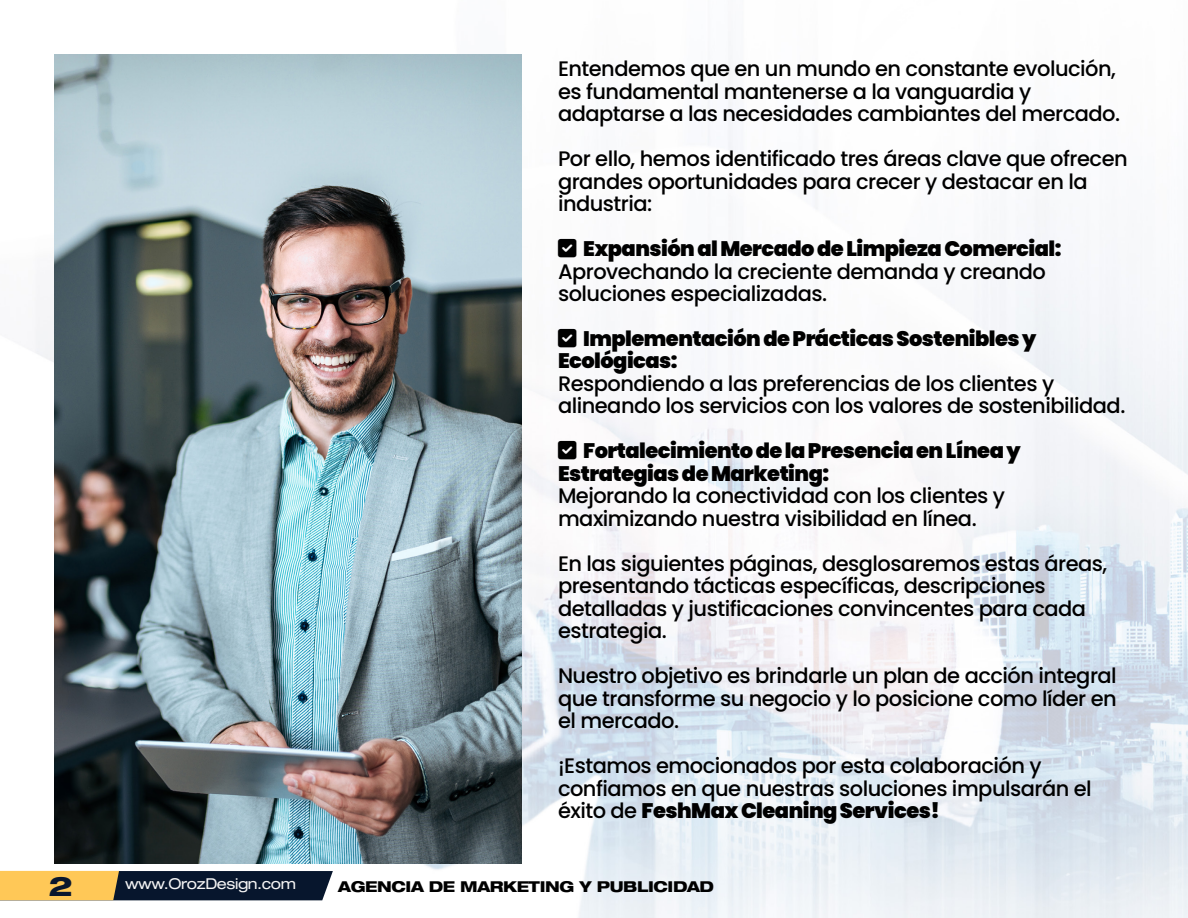
<style>
.page{position:relative;width:1188px;height:918px;background:#fff}
.page>*{position:absolute;margin:0;border:0;box-sizing:border-box;transform-origin:0 0}
.t1{font:800 expanded 27px "Helvetica Neue";color:#0a172e}
.t2{font:500 21px/22.5px "Poppins";letter-spacing:-.025em;color:#000}
.t3{font:900 21px/22.5px "Poppins";letter-spacing:-.025em;color:#000}
.t4{font:800 expanded 15px "Helvetica Neue";letter-spacing:-.025em;color:#000}
.t5{font:expanded 15px "Helvetica Neue";letter-spacing:-.025em;color:#f4f4f4}
.s1{font-weight:900}
</style>
<div class="page">
<img style="left:0;top:65px;width:1188px;height:853px">
<svg style="left:0;top:871px;width:333px;height:29px;background:#61583f"></svg>
<img style="left:54px;top:54px;width:468px;height:810px">
<svg style="left:558px;top:239px;width:18px;height:18px"></svg>
<svg style="left:558px;top:329px;width:18px;height:18px"></svg>
<svg style="left:558px;top:441px;width:18px;height:19px"></svg>
<p class="t2" style="left:558px;top:58px;width:564px">Entendemos que en un mundo en constante evolución, es fundamental mantenerse a la vanguardia y adaptarse a las necesidades cambiantes del mercado.</p>
<p class="t2" style="left:558px;top:148px;width:571px">Por ello, hemos identificado tres áreas clave que ofrecen grandes oportunidades para crecer y destacar en la industria:</p>
<p class="t2" style="left:558px;top:238px;width:505px">▲❑◆ <span class="s1">Expansión al Mercado de Limpieza Comercial:<br></span>Aprovechando la creciente demanda y creando soluciones especializadas.</p>
<p class="t3" style="left:558px;top:328px;width:480px">▲❑◆ Implementación de Prácticas Sostenibles y<br>Ecológicas:</p>
<p class="t2" style="left:558px;top:372px;width:569px">Respondiendo a las preferencias de los clientes y alineando los servicios con los valores de sostenibilidad.</p>
<p class="t3" style="left:558px;top:440px;width:464px">▲❑◆ Fortalecimiento de la Presencia en Línea y<br>Estrategias de Marketing:</p>
<p class="t2" style="left:558px;top:485px;width:449px">Mejorando la conectividad con los clientes y maximizando nuestra visibilidad en línea.</p>
<p class="t2" style="left:558px;top:552px;width:551px">En las siguientes páginas, desglosaremos estas áreas, presentando tácticas específicas, descripciones detalladas y justificaciones convincentes para cada estrategia.</p>
<p class="t2" style="left:558px;top:665px;width:560px;text-align:justify">Nuestro objetivo es brindarle un plan de acción integral que transforme su negocio y lo posicione como líder en el mercado.</p>
<p class="t2" style="left:558px;top:755px;width:535px">¡Estamos emocionados por esta colaboración y confiamos en que nuestras soluciones impulsarán el éxito de <span class="s1">FeshMax Cleaning Services!</span></p>
<p class="t1" style="left:49px;top:869px;width:25px">2</p>
<p class="t5" style="left:125px;top:875px;width:173px">www.OrozDesign.com</p>
<p class="t4" style="left:338px;top:877px;width:377px">AGENCIA DE MARKETING Y PUBLICIDAD</p>
</div>
